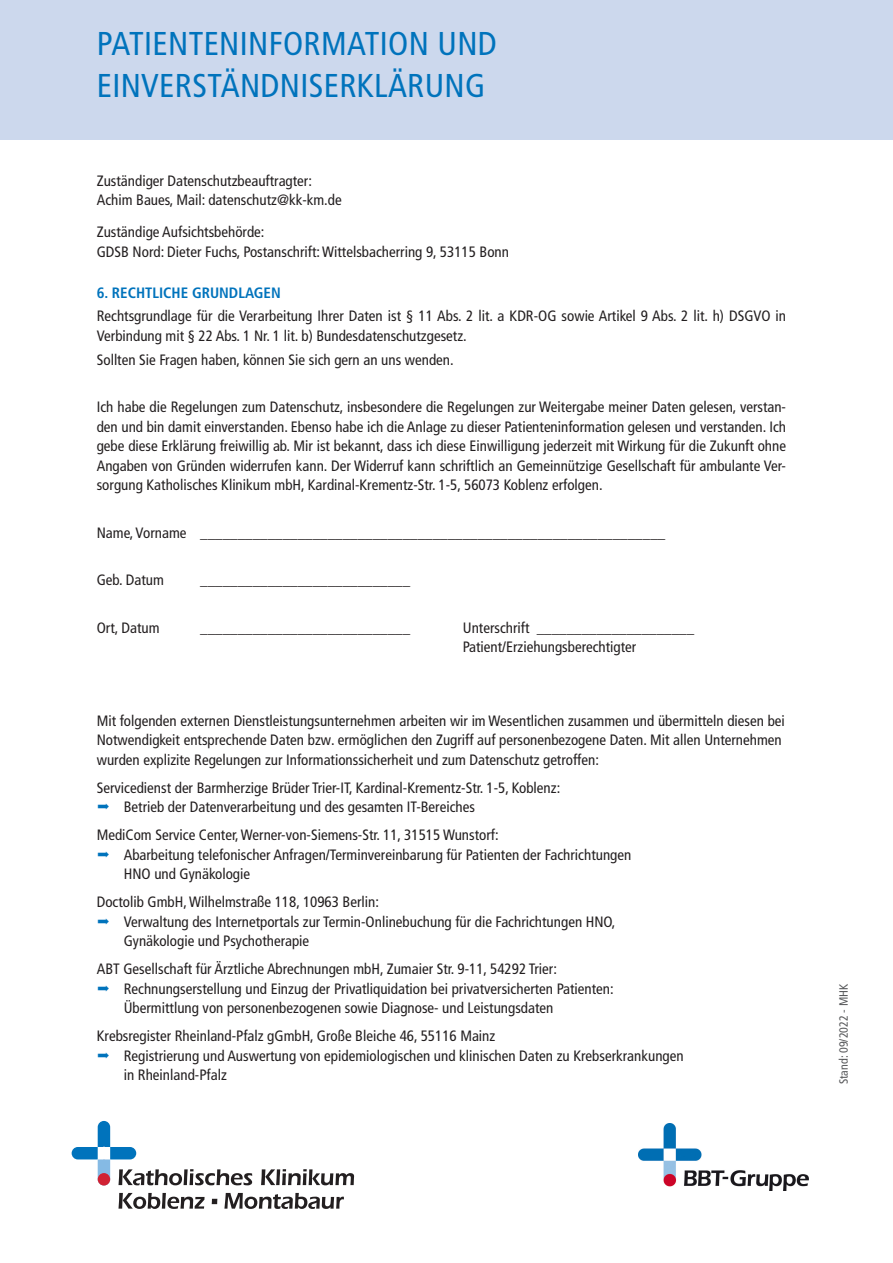
<style>
.page{position:relative;width:893px;height:1263px;background:#fff}
.page>*{position:absolute;margin:0;border:0;box-sizing:border-box;transform-origin:0 0}
.t1{font:condensed 33px/42px "Frutiger LT Pro";letter-spacing:.01em;color:#0073bc}
.t2{font:condensed 15px/19.5px "Frutiger LT Pro";color:#231f20}
.t3{font:700 condensed 15px "Frutiger LT Pro";color:#0073bc}
.t4{font:condensed 12px "Frutiger LT Pro";color:#57585a}
</style>
<div class="page">
<div style="left:0;top:0;width:893px;height:140px;background:#ccd8ed"></div>
<svg style="left:72px;top:1121px;width:180px;height:64px"></svg>
<svg style="left:261px;top:1169px;width:93px;height:16px"></svg>
<svg style="left:118px;top:1193px;width:87px;height:16px"></svg>
<svg style="left:212px;top:1199px;width:5px;height:5px"></svg>
<svg style="left:224px;top:1193px;width:120px;height:16px"></svg>
<img style="left:639px;top:1123px;width:170px;height:68px">
<p class="t1" style="left:97px;top:22px;width:401px">PATIENTENINFORMATION UND<br>EINVERSTÄNDNISERKLÄRUNG</p>
<p class="t2" style="left:97px;top:171px;width:217px">Zuständiger Datenschutzbeauftragter:</p>
<p class="t2" style="left:97px;top:190px;width:246px">Achim Baues, Mail: datenschutz@kk-km.de</p>
<p class="t2" style="left:97px;top:222px;width:169px">Zuständige Aufsichtsbehörde:</p>
<p class="t2" style="left:97px;top:242px;width:414px">GDSB Nord: Dieter Fuchs, Postanschrift: Wittelsbacherring 9, 53115 Bonn</p>
<p class="t3" style="left:97px;top:283px;width:186px">6. RECHTLICHE GRUNDLAGEN</p>
<p class="t2" style="left:97px;top:307px;width:691px">Rechtsgrundlage für die Verarbeitung Ihrer Daten ist § 11 Abs. 2 lit. a KDR-OG sowie Artikel 9 Abs. 2 lit. h) DSGVO in<br>Verbindung mit § 22 Abs. 1 Nr. 1 lit. b) Bundesdatenschutzgesetz.</p>
<p class="t2" style="left:97px;top:350px;width:358px">Sollten Sie Fragen haben, können Sie sich gern an uns wenden.</p>
<p class="t2" style="left:97px;top:397px;width:691px;text-align:justify">Ich habe die Regelungen zum Datenschutz, insbesondere die Regelungen zur Weitergabe meiner Daten gelesen, verstan&shy;den und bin damit einverstanden. Ebenso habe ich die Anlage zu dieser Patienteninformation gelesen und verstanden. Ich gebe diese Erklärung freiwillig ab. Mir ist bekannt, dass ich diese Einwilligung jederzeit mit Wirkung für die Zukunft ohne Angaben von Gründen widerrufen kann. Der Widerruf kann schriftlich an Gemeinnützige Gesellschaft für ambulante Ver&shy;sorgung Katholisches Klinikum mbH, Kardinal-Krementz-Str. 1-5, 56073 Koblenz erfolgen.</p>
<p class="t2" style="left:97px;top:523px;width:570px">Name, Vorname ______________________________________________________________</p>
<p class="t2" style="left:97px;top:570px;width:69px">Geb. Datum</p>
<p class="t2" style="left:200px;top:570px;width:211px">____________________________</p>
<p class="t2" style="left:97px;top:618px;width:64px">Ort, Datum</p>
<p class="t2" style="left:200px;top:618px;width:211px">____________________________</p>
<p class="t2" style="left:463px;top:618px;width:233px">Unterschrift _____________________</p>
<p class="t2" style="left:463px;top:637px;width:175px">Patient/Erziehungsberechtigter</p>
<p class="t2" style="left:97px;top:711px;width:690px">Mit folgenden externen Dienstleistungsunternehmen arbeiten wir im Wesentlichen zusammen und übermitteln diesen bei<br>Notwendigkeit entsprechende Daten bzw. ermöglichen den Zugriff auf personenbezogene Daten. Mit allen Unternehmen wurden explizite Regelungen zur Informationssicherheit und zum Datenschutz getroffen:</p>
<p class="t2" style="left:97px;top:778px;width:465px">Servicedienst der Barmherzige Brüder Trier-IT, Kardinal-Krementz-Str. 1-5, Koblenz:</p>
<p class="t2" style="left:124px;top:797px;width:353px">Betrieb der Datenverarbeitung und des gesamten IT-Bereiches</p>
<p class="t2" style="left:97px;top:825px;width:403px">MediCom Service Center, Werner-von-Siemens-Str. 11, 31515 Wunstorf:</p>
<p class="t2" style="left:124px;top:845px;width:509px">Abarbeitung telefonischer Anfragen/Terminvereinbarung für Patienten der Fachrichtungen<br>HNO und Gynäkologie</p>
<p class="t2" style="left:97px;top:892px;width:284px">Doctolib GmbH, Wilhelmstraße 118, 10963 Berlin:</p>
<p class="t2" style="left:124px;top:912px;width:493px">Verwaltung des Internetportals zur Termin-Onlinebuchung für die Fachrichtungen HNO,<br>Gynäkologie und Psychotherapie</p>
<p class="t2" style="left:97px;top:959px;width:462px">ABT Gesellschaft für Ärztliche Abrechnungen mbH, Zumaier Str. 9-11, 54292 Trier:</p>
<p class="t2" style="left:124px;top:979px;width:491px">Rechnungserstellung und Einzug der Privatliquidation bei privatversicherten Patienten:<br>Übermittlung von personenbezogenen sowie Diagnose- und Leistungsdaten</p>
<p class="t2" style="left:97px;top:1026px;width:400px">Krebsregister Rheinland-Pfalz gGmbH, Große Bleiche 46, 55116 Mainz</p>
<p class="t2" style="left:124px;top:1046px;width:561px">Registrierung und Auswertung von epidemiologischen und klinischen Daten zu Krebserkrankungen in Rheinland-Pfalz</p>
<p class="t4" style="left:837px;top:1084px;width:102px;rotate:-90deg">Stand: 09/2022 - MHK</p>
</div>
